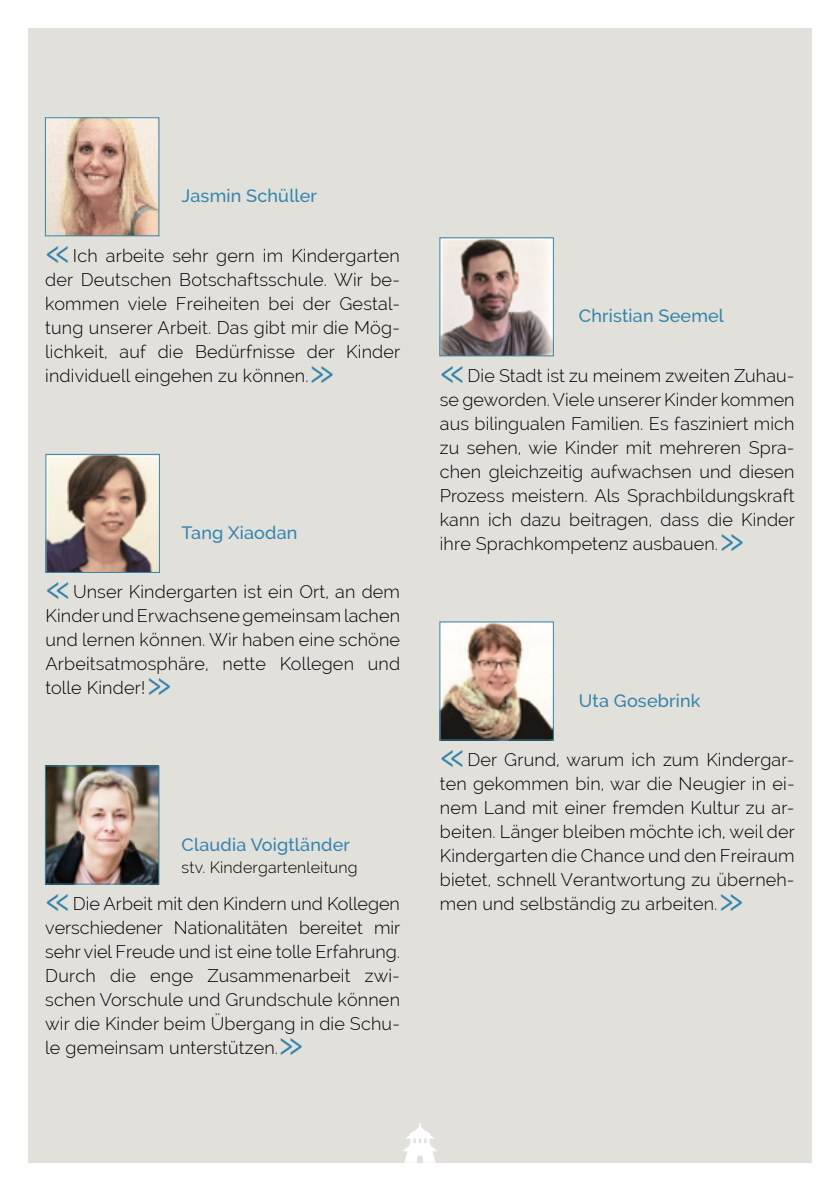
<style>
.page{position:relative;width:840px;height:1191px;background:#fff}
.page>*{position:absolute;margin:0;border:0;box-sizing:border-box;transform-origin:0 0}
.t1{font:44px "Raleway";color:#3285ab}
.t2{font:300 18px/24px "Raleway";letter-spacing:.01em;color:#000;text-align:justify}
.t3{font:500 18px "Raleway";letter-spacing:.01em;color:#3285ab}
.t4{font:300 16px "Raleway";letter-spacing:.01em;color:#000}
</style>
<div class="page">
<div style="left:28px;top:28px;width:783px;height:1134px;background:#e1e0db"></div>
<svg style="left:403px;top:1123px;width:33px;height:39px"></svg>
<img style="left:441px;top:623px;width:110px;height:115px">
<img style="left:47px;top:767px;width:110px;height:115px">
<div style="left:45px;top:765px;width:114px;height:119px;border:1px solid #3285ab"></div>
<img style="left:47px;top:456px;width:111px;height:115px">
<div style="left:45px;top:454px;width:115px;height:119px;border:1px solid #3285ab"></div>
<img style="left:47px;top:119px;width:110px;height:115px">
<div style="left:45px;top:117px;width:114px;height:119px;border:1px solid #3285ab"></div>
<img style="left:441px;top:239px;width:110px;height:115px">
<div style="left:439px;top:237px;width:114px;height:119px;border:1px solid #3285ab"></div>
<p class="t3" style="left:181px;top:186px;width:137px">Jasmin Schüller</p>
<h1 class="t1" style="left:45px;top:225px;width:27px">«</h1>
<p class="t2" style="left:45px;top:243px;width:356px;text-indent:28px">Ich arbeite sehr gern im Kindergarten der Deutschen Botschaftsschule. Wir be&shy;kommen viele Freiheiten bei der Gestal&shy;tung unserer Arbeit. Das gibt mir die Mög&shy;lichkeit, auf die Bedürfnisse der Kinder individuell eingehen zu können.</p>
<h1 class="t1" style="left:309px;top:345px;width:27px">»</h1>
<p class="t3" style="left:181px;top:522px;width:117px">Tang Xiaodan</p>
<h1 class="t1" style="left:45px;top:561px;width:27px">«</h1>
<p class="t2" style="left:45px;top:579px;width:356px;text-indent:28px">Unser Kindergarten ist ein Ort, an dem Kinder und Erwachsene gemeinsam lachen und lernen können. Wir haben eine schöne Arbeitsatmosphäre, nette Kollegen und tolle Kinder!</p>
<h1 class="t1" style="left:146px;top:657px;width:27px">»</h1>
<p class="t3" style="left:181px;top:833px;width:170px">Claudia Voigtländer</p>
<p class="t4" style="left:181px;top:857px;width:177px">stv. Kindergartenleitung</p>
<h1 class="t1" style="left:45px;top:873px;width:27px">«</h1>
<p class="t2" style="left:45px;top:891px;width:356px;text-indent:28px">Die Arbeit mit den Kindern und Kollegen verschiedener Nationalitäten bereitet mir sehr viel Freude und ist eine tolle Erfahrung.<br>Durch die enge Zusammenarbeit zwi&shy;schen Vorschule und Grundschule können wir die Kinder beim Übergang in die Schu&shy;le gemeinsam unterstützen.</p>
<h1 class="t1" style="left:278px;top:1017px;width:27px">»</h1>
<p class="t3" style="left:578px;top:305px;width:146px">Christian Seemel</p>
<h1 class="t1" style="left:439px;top:345px;width:27px">«</h1>
<p class="t2" style="left:439px;top:363px;width:356px;text-indent:28px">Die Stadt ist zu meinem zweiten Zuhau&shy;se geworden. Viele unserer Kinder kommen aus bilingualen Familien. Es fasziniert mich zu sehen, wie Kinder mit mehreren Spra&shy;chen gleichzeitig aufwachsen und diesen Prozess meistern. Als Sprachbildungskraft kann ich dazu beitragen, dass die Kinder ihre Sprachkompetenz ausbauen.</p>
<h1 class="t1" style="left:718px;top:513px;width:27px">»</h1>
<p class="t3" style="left:578px;top:690px;width:123px">Uta Gosebrink</p>
<h1 class="t1" style="left:439px;top:729px;width:27px">«</h1>
<p class="t2" style="left:439px;top:747px;width:356px;text-indent:28px">Der Grund, warum ich zum Kindergar&shy;ten gekommen bin, war die Neugier in ei&shy;nem Land mit einer fremden Kultur zu ar&shy;beiten. Länger bleiben möchte ich, weil der Kindergarten die Chance und den Freiraum bietet, schnell Verantwortung zu überneh&shy;men und selbständig zu arbeiten.</p>
<h1 class="t1" style="left:718px;top:873px;width:27px">»</h1>
</div>
